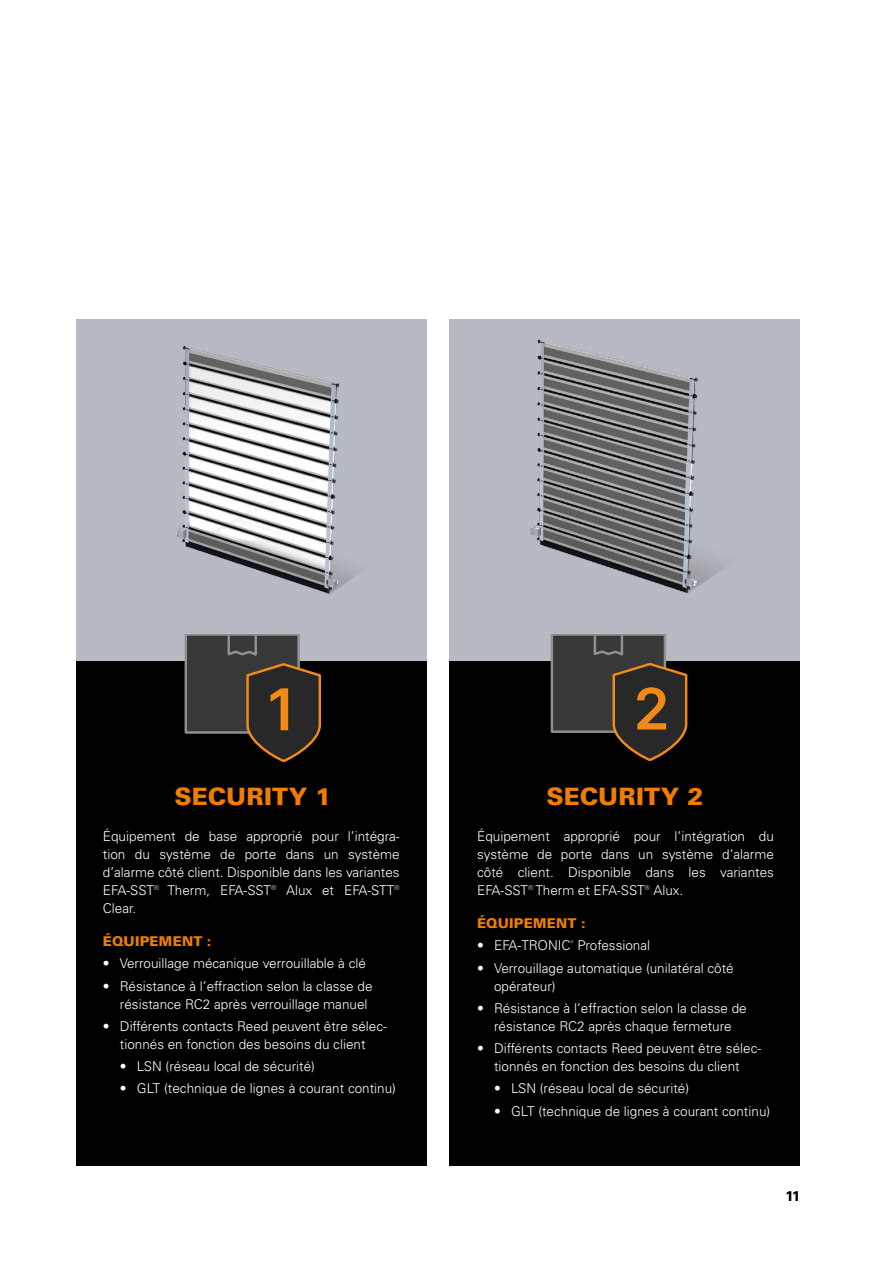
<style>
.page{position:relative;width:893px;height:1263px;background:#fff}
.page>*{position:absolute;margin:0;border:0;box-sizing:border-box;transform-origin:0 0}
.t1{font:600 57.6px "Inter";color:#f18a19}
.t2{font:600 57.15px "Inter";color:#f18a19}
.t3{font:900 24px "Univers LT Pro 75";color:#ef7d00}
.t4{font:300 13.5px/18px "Univers LT Pro 45";color:#fff;text-align:center}
.t5{font:900 13.5px "Univers LT Pro 75";letter-spacing:.02em;color:#ef7d00}
.t6{font:800 13.5px "Inter";color:#000}
</style>
<div class="page">
<div style="left:77px;top:319px;width:350px;height:342px;background:#b7bac2"></div>
<div style="left:449px;top:319px;width:350px;height:342px;background:#b7bac2"></div>
<div style="left:77px;top:661px;width:350px;height:504px;background:#000"></div>
<div style="left:449px;top:661px;width:350px;height:504px;background:#000"></div>
<img style="left:530px;top:339px;width:195px;height:254px">
<img style="left:176px;top:345px;width:184px;height:249px">
<div style="left:186px;top:634px;width:113px;height:98px;background:#383838"></div>
<div style="left:185px;top:634px;width:115px;height:100px;border:2px solid #8e928f"></div>
<svg style="left:226px;top:634px;width:95px;height:128px"></svg>
<svg style="left:551px;top:634px;width:137px;height:127px"></svg>
<h1 class="t1" style="left:267px;top:667px;width:29px">1</h1>
<h2 class="t2" style="left:634px;top:667px;width:37px">2</h2>
<h3 class="t3" style="left:174px;top:780px;width:159px">SECURITY 1</h3>
<h3 class="t3" style="left:546px;top:780px;width:159px">SECURITY 2</h3>
<p class="t4" style="left:103px;top:827px;width:298px;text-align:justify">Équipement de base approprié pour l’intégra&shy;tion du système de porte dans un système d’alarme côté client. Disponible dans les variantes EFA-SST® Therm, EFA-SST® Alux et EFA-STT® Clear.</p>
<p class="t5" style="left:103px;top:932px;width:110px">ÉQUIPEMENT :</p>
<p class="t4" style="left:103px;top:954px;width:265px">• Verrouillage mécanique verrouillable à clé</p>
<p class="t4" style="left:120px;top:976px;width:254px;text-align:left;text-indent:-17px">• Résistance à l’effraction selon la classe de résistance RC2 après verrouillage manuel</p>
<p class="t4" style="left:103px;top:1017px;width:286px">• Différents contacts Reed peuvent être sélec&shy;tionnés en fonction des besoins du client</p>
<p class="t4" style="left:120px;top:1057px;width:197px">• LSN (réseau local de sécurité)</p>
<p class="t4" style="left:120px;top:1079px;width:278px">• GLT (technique de lignes à courant continu)</p>
<p class="t4" style="left:477px;top:827px;width:298px;text-align:justify">Équipement approprié pour l’intégration du système de porte dans un système d’alarme côté client. Disponible dans les variantes EFA-SST® Therm et EFA-SST® Alux.</p>
<p class="t5" style="left:477px;top:914px;width:110px">ÉQUIPEMENT :</p>
<p class="t4" style="left:477px;top:936px;width:175px">• EFA-TRONIC<sup>®</sup> Professional</p>
<p class="t4" style="left:494px;top:958px;width:241px;text-align:left;text-indent:-17px">• Verrouillage automatique (unilatéral côté opérateur)</p>
<p class="t4" style="left:477px;top:999px;width:271px">• Résistance à l’effraction selon la classe de résistance RC2 après chaque fermeture</p>
<p class="t4" style="left:477px;top:1039px;width:286px">• Différents contacts Reed peuvent être sélec&shy;tionnés en fonction des besoins du client</p>
<p class="t4" style="left:494px;top:1079px;width:197px">• LSN (réseau local de sécurité)</p>
<p class="t4" style="left:494px;top:1101px;width:278px">• GLT (technique de lignes à courant continu)</p>
<p class="t6" style="left:786px;top:1186px;width:15px">11</p>
</div>
